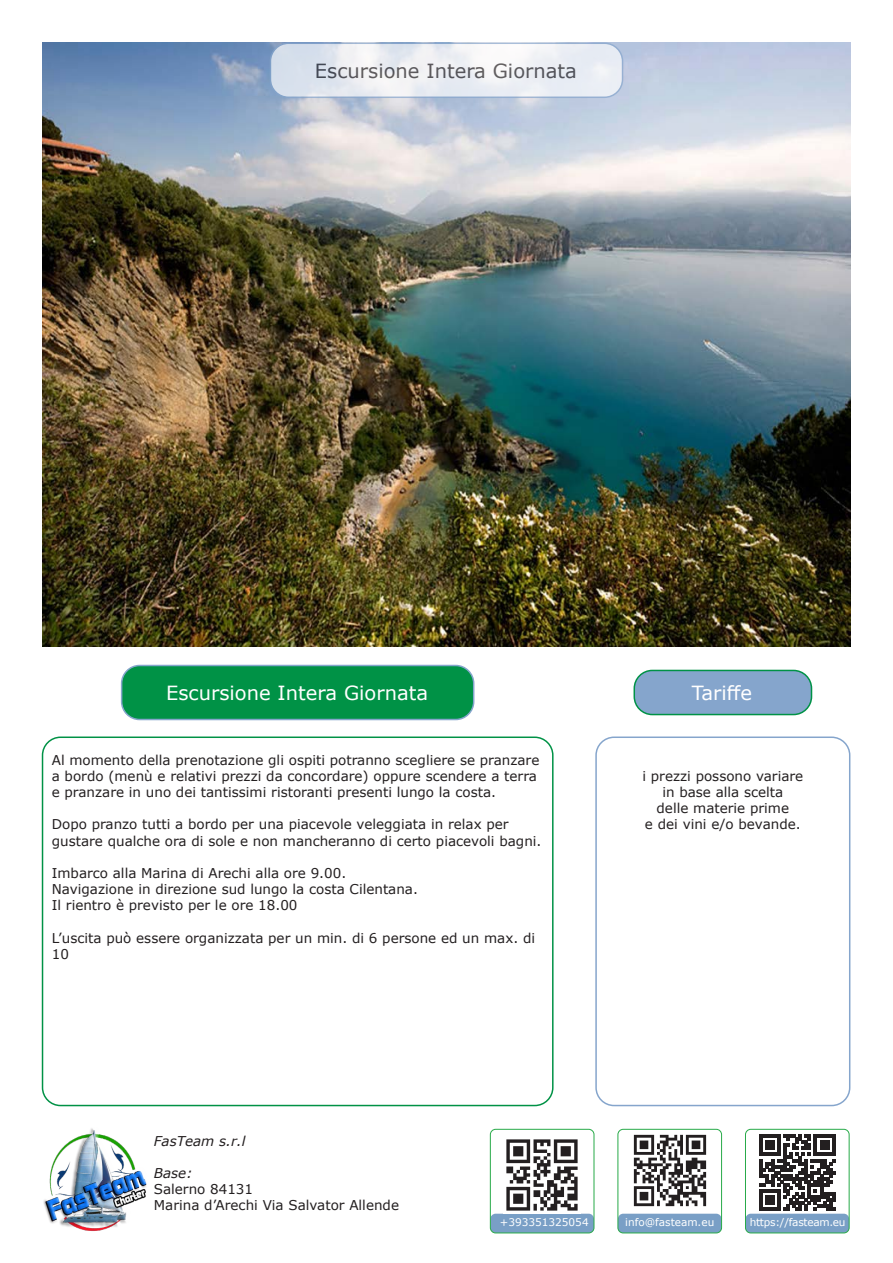
<style>
.page{position:relative;width:893px;height:1263px;background:#fff}
.page>*{position:absolute;margin:0;border:0;box-sizing:border-box;transform-origin:0 0}
.t1{font:19.5px "Verdana";color:#fff}
.t2{font:19.5px "Verdana";color:#231f20}
.t3{font:13.5px/16.2px "Verdana";color:#231f20}
.t4{font:italic 13.5px "Verdana";color:#231f20}
.t5{font:10.5px "Verdana";color:#fff}
.t6{font:10.5px "Verdana";letter-spacing:-.025em;color:#fff}
</style>
<div class="page">
<img style="left:43px;top:1128px;width:104px;height:103px">
<div style="left:618px;top:1214px;width:104px;height:19px;background:#799fc6;border-radius:5px"></div>
<div style="left:617px;top:1129px;width:105px;height:104px;border:1px solid #28aa49;border-radius:5px"></div>
<div style="left:745px;top:1214px;width:104px;height:19px;background:#799fc6;border-radius:5px"></div>
<div style="left:745px;top:1129px;width:105px;height:104px;border:1px solid #28aa49;border-radius:5px"></div>
<div style="left:490px;top:1214px;width:104px;height:19px;background:#799fc6;border-radius:5px"></div>
<div style="left:490px;top:1129px;width:104px;height:104px;border:1px solid #28aa49;border-radius:5px"></div>
<svg style="left:759px;top:1135px;width:76px;height:75px"></svg>
<img style="left:506px;top:1139px;width:72px;height:72px">
<img style="left:633px;top:1134px;width:74px;height:73px">
<img style="left:43px;top:43px;width:807px;height:604px">
<svg style="left:270px;top:43px;width:352px;height:54px;fill:#ebeef4"></svg>
<div style="left:270px;top:43px;width:353px;height:55px;border:2px solid #85a5cc;border-radius:18px"></div>
<div style="left:42px;top:736px;width:512px;height:370px;border:2px solid #009246;border-radius:18px"></div>
<div style="left:122px;top:665px;width:352px;height:54px;background:#009246;border-radius:18px"></div>
<div style="left:121px;top:665px;width:353px;height:55px;border:2px solid #85a5cc;border-radius:18px"></div>
<div style="left:595px;top:736px;width:255px;height:370px;border:2px solid #85a5cc;border-radius:18px"></div>
<div style="left:634px;top:670px;width:177px;height:44px;background:#85a5cc;border-radius:18px"></div>
<div style="left:633px;top:670px;width:179px;height:45px;border:2px solid #009246;border-radius:18px"></div>
<h1 class="t2" style="left:315px;top:57px;width:263px">Escursione Intera Giornata</h1>
<p class="t1" style="left:166px;top:679px;width:263px">Escursione Intera Giornata</p>
<p class="t3" style="left:52px;top:751px;width:489px">Al momento della prenotazione gli ospiti potranno scegliere se pranzare a bordo (menù e relativi prezzi da concordare) oppure scendere a terra e pranzare in uno dei tantissimi ristoranti presenti lungo la costa.</p>
<p class="t3" style="left:52px;top:816px;width:491px">Dopo pranzo tutti a bordo per una piacevole veleggiata in relax per gustare qualche ora di sole e non mancheranno di certo piacevoli bagni.</p>
<p class="t3" style="left:52px;top:865px;width:296px">Imbarco alla Marina di Arechi alla ore 9.00.</p>
<p class="t3" style="left:52px;top:881px;width:368px">Navigazione in direzione sud lungo la costa Cilentana.</p>
<p class="t3" style="left:52px;top:897px;width:247px">Il rientro è previsto per le ore 18.00</p>
<p class="t3" style="left:52px;top:929px;width:485px">L’uscita può essere organizzata per un min. di 6 persone ed un max. di<br>10</p>
<p class="t4" style="left:154px;top:1131px;width:93px">FasTeam s.r.l</p>
<p class="t4" style="left:154px;top:1164px;width:40px">Base:</p>
<p class="t3" style="left:154px;top:1181px;width:101px">Salerno 84131</p>
<p class="t3" style="left:154px;top:1197px;width:247px">Marina d’Arechi Via Salvator Allende</p>
<p class="t1" style="left:692px;top:679px;width:62px">Tariffe</p>
<p class="t3" style="left:642px;top:767px;width:162px">i prezzi possono variare</p>
<p class="t3" style="left:662px;top:784px;width:122px">in base alla scelta</p>
<p class="t3" style="left:656px;top:800px;width:134px">delle materie prime</p>
<p class="t3" style="left:645px;top:816px;width:157px">e dei vini e/o bevande.</p>
<p class="t5" style="left:500px;top:1215px;width:90px">+393351325054</p>
<p class="t5" style="left:625px;top:1215px;width:91px">info@fasteam.eu</p>
<p class="t6" style="left:750px;top:1215px;width:97px">https://fasteam.eu</p>
</div>
